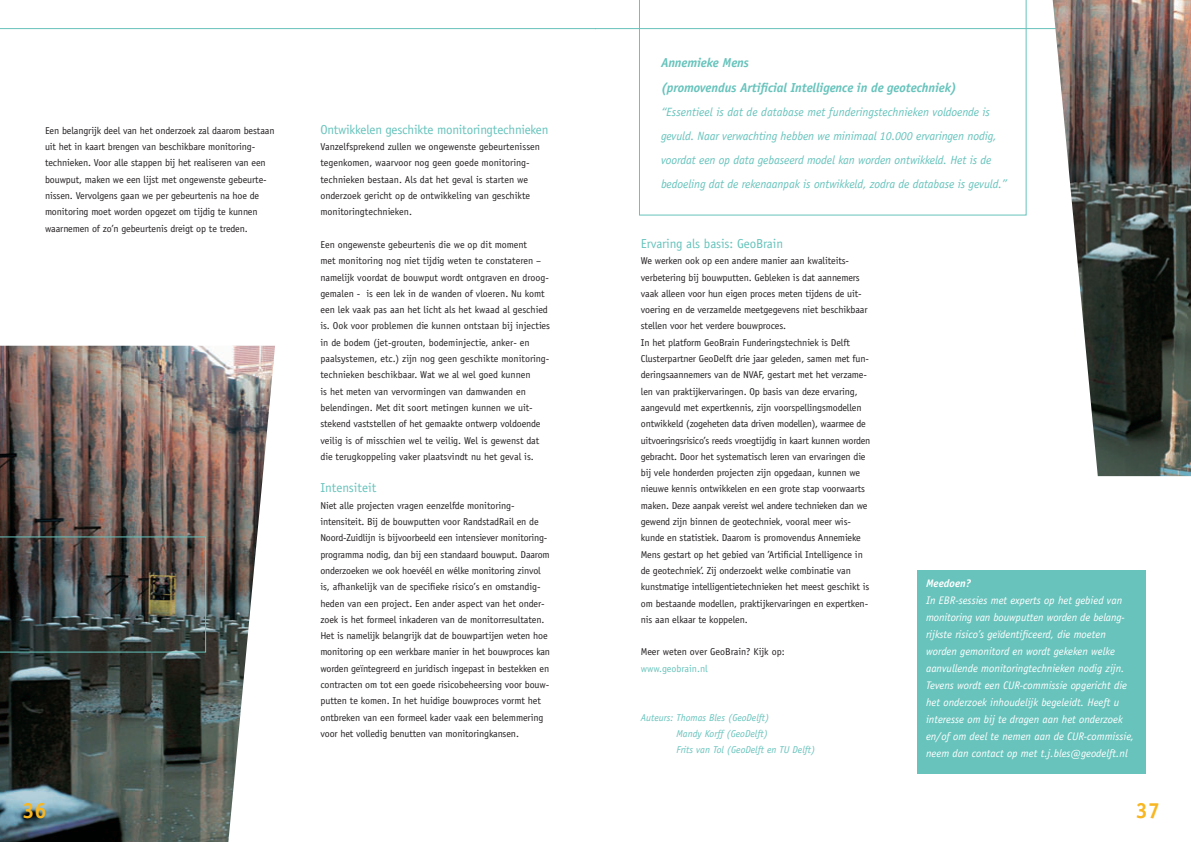
<style>
.page{position:relative;width:1191px;height:842px;background:#fff}
.page>*{position:absolute;margin:0;border:0;box-sizing:border-box;transform-origin:0 0}
.t1{font:700 22px "Officina Sans";color:#f8b722}
.t2{font:13px "Officina Sans";letter-spacing:-.015em;color:#67c3bc}
.t3{font:italic 700 13px/25px "Officina Sans";letter-spacing:-.01em;color:#67c3bc}
.t4{font:italic 12px/24px "Officina Sans";letter-spacing:-.01em;color:#67c3bc}
.t5{font:italic 11px/17px "Officina Sans";color:#fff}
.t6{font:italic 700 11px "Officina Sans";color:#fff}
.t7{font:10px/16.3px "Officina Sans";letter-spacing:-.01em;color:#231f20}
.t8{font:italic 10px/16.3px "Officina Sans";color:#67c3bc}
.t9{font:10px "Officina Sans";color:#67c3bc}
</style>
<div class="page">
<hr style="left:0;top:28px;width:595px;height:1px;background:#67c3bc">
<hr style="left:595px;top:28px;width:596px;height:1px;background:#67c3bc">
<img style="left:0;top:346px;width:275px;height:496px">
<div style="left:917px;top:570px;width:228px;height:203px;background:#67c3bc"></div>
<svg style="left:639px;top:0;width:387px;height:215px"></svg>
<img style="left:1052px;top:0;width:139px;height:476px">
<img style="left:0;top:537px;width:206px;height:115px">
<p class="t7" style="left:45px;top:123px;width:231px">Een belangrijk deel van het onderzoek zal daarom bestaan uit het in kaart brengen van beschikbare monitoring&shy;technieken. Voor alle stappen bij het realiseren van een bouwput, maken we een lijst met ongewenste gebeurte&shy;nissen. Vervolgens gaan we per gebeurtenis na hoe de monitoring moet worden opgezet om tijdig te kunnen waarnemen of zo’n gebeurtenis dreigt op te treden.</p>
<h2 class="t2" style="left:320px;top:124px;width:230px">Ontwikkelen geschikte monitoringtechnieken</h2>
<p class="t7" style="left:320px;top:139px;width:221px">Vanzelfsprekend zullen we ongewenste gebeurtenissen tegenkomen, waarvoor nog geen goede monitoring&shy;technieken bestaan. Als dat het geval is starten we onderzoek gericht op de ontwikkeling van geschikte monitoringtechnieken.</p>
<p class="t7" style="left:320px;top:237px;width:231px">Een ongewenste gebeurtenis die we op dit moment<br>met monitoring nog niet tijdig weten te constateren – namelijk voordat de bouwput wordt ontgraven en droog&shy;gemalen - is een lek in de wanden of vloeren. Nu komt een lek vaak pas aan het licht als het kwaad al geschied is. Ook voor problemen die kunnen ontstaan bij injecties in de bodem (jet-grouten, bodeminjectie, anker- en paalsystemen, etc.) zijn nog geen geschikte monitoring&shy;technieken beschikbaar. Wat we al wel goed kunnen<br>is het meten van vervormingen van damwanden en belendingen. Met dit soort metingen kunnen we uit&shy;stekend vaststellen of het gemaakte ontwerp voldoende veilig is of misschien wel te veilig. Wel is gewenst dat die terugkoppeling vaker plaatsvindt nu het geval is.</p>
<h2 class="t2" style="left:320px;top:483px;width:57px">Intensiteit</h2>
<p class="t7" style="left:320px;top:498px;width:231px">Niet alle projecten vragen eenzelfde monitoring-<br>inten siteit. Bij de bouwputten voor RandstadRail en de Noord-Zuidlijn is bijvoorbeeld een intensiever monitoring&shy;programma nodig, dan bij een standaard bouwput. Daarom onderzoeken we ook hoevéél en wélke monitoring zinvol is, afhankelijk van de specifieke risico’s en omstandig&shy;heden van een project. Een ander aspect van het onder&shy;zoek is het formeel inkaderen van de monitorresultaten.<br>Het is namelijk belangrijk dat de bouwpartijen weten hoe monitoring op een werkbare manier in het bouwproces kan worden geïntegreerd en juridisch ingepast in bestekken en contracten om tot een goede risicobeheersing voor bouw&shy;putten te komen. In het huidige bouwproces vormt het ontbreken van een formeel kader vaak een belemmering voor het volledig benutten van monitoringkansen.</p>
<h1 class="t1" style="left:22px;top:802px;width:26px">36</h1>
<h2 class="t3" style="left:661px;top:51px;width:297px">Annemieke Mens<br>(promovendus Artificial Intelligence in de geotechniek)</h2>
<p class="t4" style="left:661px;top:100px;width:348px">“Essentieel is dat de database met funderings technieken voldoende is gevuld. Naar verwachting hebben we minimaal 10.000 ervaringen nodig, voordat een op data gebaseerd model kan worden ontwikkeld. Het is de bedoeling dat de reken aanpak is ontwikkeld, zodra de database is gevuld.”</p>
<h2 class="t2" style="left:641px;top:238px;width:144px">Ervaring als basis: GeoBrain</h2>
<p class="t7" style="left:641px;top:253px;width:231px">We werken ook op een andere manier aan kwaliteits&shy;verbetering bij bouwputten. Gebleken is dat aannemers vaak alleen voor hun eigen proces meten tijdens de uit&shy;voering en de verzamelde meetgegevens niet beschikbaar stellen voor het verdere bouwproces.<br>In het platform GeoBrain Funderingstechniek is Delft Clusterpartner GeoDelft drie jaar geleden, samen met fun&shy;deringsaannemers van de NVAF, gestart met het verzame&shy;len van praktijkervaringen. Op basis van deze ervaring, aangevuld met expertkennis, zijn voorspellingsmodellen ontwikkeld (zogeheten data driven modellen), waarmee de uitvoeringsrisico’s reeds vroegtijdig in kaart kunnen worden gebracht. Door het systematisch leren van ervaringen die bij vele honderden projecten zijn opgedaan, kunnen we nieuwe kennis ontwikkelen en een grote stap voorwaarts maken. Deze aanpak vereist wel andere technieken dan we gewend zijn binnen de geotechniek, vooral meer wis&shy;kunde en statistiek. Daarom is promovendus Annemieke Mens gestart op het gebied van ’Artificial Intelligence in de geotechniek’. Zij onderzoekt welke combinatie van kunstmatige intelligentietechnieken het meest geschikt is om bestaande modellen, praktijk ervaringen en expertken&shy;nis aan elkaar te koppelen.</p>
<p class="t7" style="left:641px;top:645px;width:145px">Meer weten over GeoBrain? Kijk op:</p>
<p class="t9" style="left:641px;top:664px;width:68px">www.geobrain.nl</p>
<p class="t8" style="left:676px;top:710px;width:141px;text-indent:-36px">Auteurs: Thomas Bles (GeoDelft)<br>Mandy Korff (GeoDelft)<br>Frits van Tol (GeoDelft en TU Delft)</p>
<p class="t6" style="left:926px;top:579px;width:46px">Meedoen?</p>
<p class="t5" style="left:926px;top:593px;width:210px">In EBR-sessies met experts op het gebied van monitoring van bouwputten worden de belang&shy;rijkste risico’s geïdentificeerd, die moeten worden gemonitord en wordt gekeken welke aanvullende monitoringtechnieken nodig zijn.<br>Tevens wordt een CUR-commissie opgericht die het onderzoek inhoudelijk begeleidt. Heeft u interesse om bij te dragen aan het onderzoek en/of om deel te nemen aan de CUR-commissie, neem dan contact op met t.j.bles@geodelft.nl</p>
<h1 class="t1" style="left:1135px;top:802px;width:26px">37</h1>
</div>
